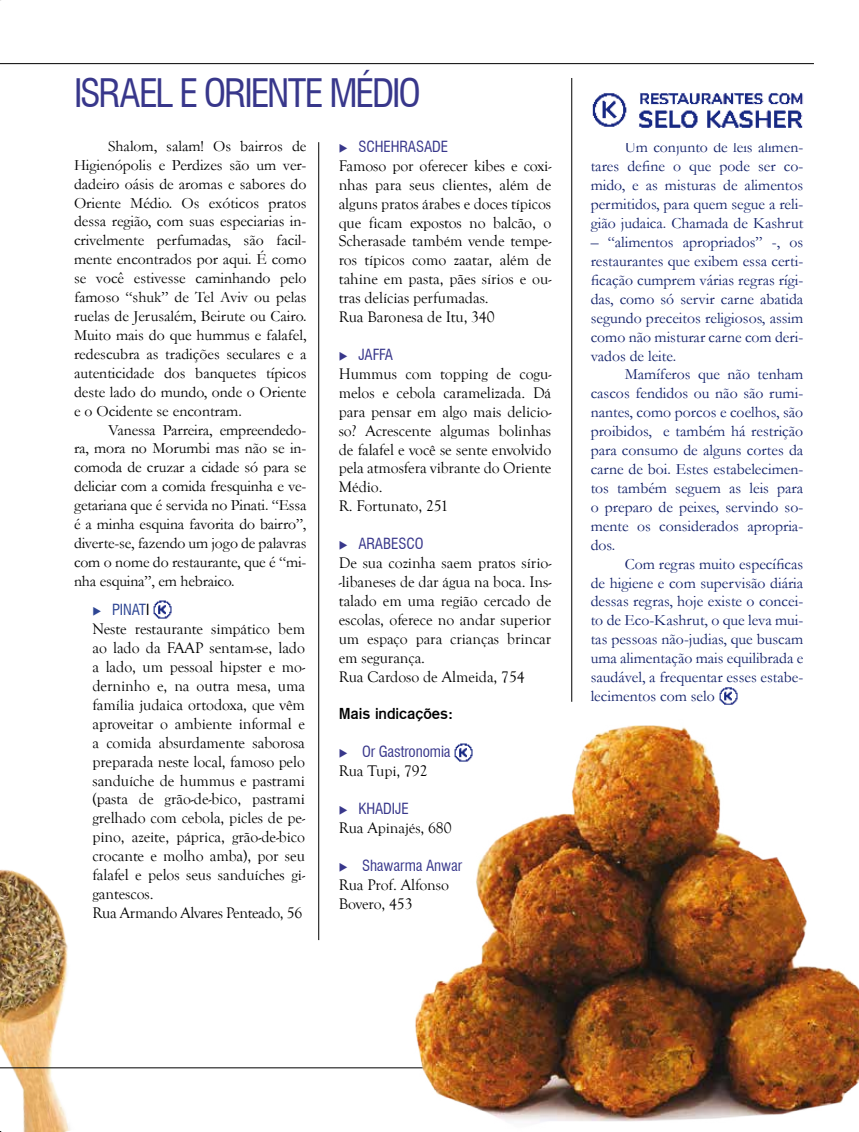
<style>
.page{position:relative;width:859px;height:1132px;background:#fff}
.page>*{position:absolute;margin:0;border:0;box-sizing:border-box;transform-origin:0 0}
.t1{font:condensed 38.25px "Swiss 721 BT";letter-spacing:-.055em;color:#38378b}
.t2{font:15.75px/18.9px "Goudy Old Style T";letter-spacing:-.005em;color:#000}
.t3{font:15.75px/18.9px "Garamond";color:#101f69;text-align:justify}
.t4{font:15.75px/18.9px "Garamond";letter-spacing:-.01em;color:#000;text-align:justify}
.t5{font:15.75px "Gothic 725 BT Bold A";letter-spacing:-.005em;color:#000}
.t6{font:condensed 15px "Swiss 721 BT";letter-spacing:-.005em;color:#38378b}
.t7{font:condensed 15px "Swiss 721 BT";letter-spacing:-.005em;color:#2e4694}
.s1{color:#000}
</style>
<div class="page">
<img style="left:0;top:869px;width:186px;height:262px">
<hr style="left:571px;top:78px;width:1px;height:623px;background:#000">
<hr style="left:0;top:63px;width:814px;height:1px;background:#000">
<hr style="left:0;top:1067px;width:814px;height:1px;background:#000">
<img style="left:592px;top:92px;width:212px;height:36px">
<img style="left:153px;top:600px;width:19px;height:19px">
<hr style="left:318px;top:142px;width:1px;height:797px;background:#000">
<img style="left:367px;top:552px;width:492px;height:570px">
<img style="left:716px;top:684px;width:24px;height:22px">
<h1 class="t1" style="left:74px;top:70px;width:348px">ISRAEL E ORIENTE MÉDIO</h1>
<p class="t4" style="left:74px;top:136px;width:234px;text-indent:34px">Shalom, salam! Os bairros de Higienópolis e Perdizes são um ver&shy;dadeiro oásis de aromas e sabores do Oriente Médio. Os exóticos pratos dessa região, com suas especiarias in&shy;crivelmente perfumadas, são facil&shy;mente encontrados por aqui. É como se você estivesse caminhando pelo famoso “shuk” de Tel Aviv ou pelas ruelas de Jerusalém, Beirute ou Cairo.<br>Muito mais do que hummus e falafel, redescubra as tradições seculares e a autenticidade dos banquetes típicos deste lado do mundo, onde o Oriente e o Ocidente se encontram.</p>
<p class="t4" style="left:74px;top:419px;width:234px;text-indent:34px">Vanessa Parreira, empreendedo&shy;ra, mora no Morumbi mas não se in&shy;comoda de cruzar a cidade só para se deliciar com a comida fresquinha e ve&shy;getariana que é servida no Pinati. “Essa é a minha esquina favorita do bairro”, diverte-se, fazendo um jogo de palavras com o nome do restaurante, que é “mi&shy;nha esquina”, em hebraico.</p>
<p class="t7" style="left:92px;top:600px;width:58px">◆ PINAT<span class="s1">I</span></p>
<p class="t2" style="left:92px;top:619px;width:214px">Neste restaurante simpático bem ao lado da FAAP sentam-se, lado a lado, um pessoal hipster e mo&shy;derninho e, na outra mesa, uma família judaica ortodoxa, que vêm aproveitar o ambiente informal e a comida absurdamente saborosa preparada neste local, famoso pelo sanduíche de hummus e pastrami (pasta de grão-de-bico, pastrami grelhado com cebola, picles de pe&shy;pino, azeite, páprica, grão-de-bico crocante e molho amba), por seu falafel e pelos seus sanduíches gi&shy;gantescos.<br>Rua Armando Alvares Penteado, 56</p>
<p class="t6" style="left:339px;top:137px;width:111px">◆ SCHEHRASADE</p>
<p class="t2" style="left:339px;top:156px;width:214px">Famoso por oferecer kibes e coxi&shy;nhas para seus clientes, além de alguns pratos árabes e doces típicos que ficam expostos no balcão, o<br>Scherasade também vende tempe&shy;ros típicos como zaatar, além de tahine em pasta, pães sírios e ou&shy;tras delícias perfumadas.<br>Rua Baronesa de Itu, 340</p>
<p class="t6" style="left:339px;top:345px;width:56px">◆ JAFFA</p>
<p class="t2" style="left:339px;top:364px;width:214px">Hummus com topping de cogu&shy;melos e cebola caramelizada. Dá para pensar em algo mais delicio&shy;so? Acrescente algumas bolinhas de falafel e você se sente envolvido pela atmosfera vibrante do Oriente<br>Médio.<br>R. Fortunato, 251</p>
<p class="t6" style="left:339px;top:534px;width:86px">◆ ARABESCO</p>
<p class="t2" style="left:339px;top:553px;width:214px">De sua cozinha saem pratos sírio--libaneses de dar água na boca. Ins&shy;talado em uma região cercado de escolas, oferece no andar superior um espaço para crianças brincar em segurança.<br>Rua Cardoso de Almeida, 754</p>
<p class="t5" style="left:339px;top:704px;width:116px">Mais indicações:</p>
<p class="t6" style="left:339px;top:742px;width:113px">◆ Or Gastronomia</p>
<p class="t2" style="left:339px;top:761px;width:90px">Rua Tupi, 792</p>
<p class="t6" style="left:339px;top:799px;width:72px">◆ KHADIJE</p>
<p class="t2" style="left:339px;top:818px;width:114px">Rua Apinajés, 680</p>
<p class="t6" style="left:339px;top:856px;width:125px">◆ Shawarma Anwar</p>
<p class="t2" style="left:339px;top:875px;width:112px">Rua Prof. Alfonso<br>Bovero, 453</p>
<p class="t3" style="left:591px;top:138px;width:214px;text-indent:34px">Um conjunto de leis alimen&shy;tares define o que pode ser co&shy;mido, e as misturas de alimentos permitidos, para quem segue a reli&shy;gião judaica. Chamada de Kashrut</p>
<p class="t3" style="left:591px;top:232px;width:214px">– “alimentos apropriados” -, os restaurantes que exibem essa certi&shy;ficação cumprem várias regras rígi&shy;das, como só servir carne abatida segundo preceitos religiosos, assim como não misturar carne com deri&shy;vados de leite.</p>
<p class="t3" style="left:591px;top:364px;width:214px;text-indent:34px">Mamíferos que não tenham cascos fendidos ou não são rumi&shy;nantes, como porcos e coelhos, são proibidos, e também há restrição para consumo de alguns cortes da carne de boi. Estes estabelecimen&shy;tos também seguem as leis para o preparo de peixes, servindo so&shy;mente os considerados apropria&shy;dos.</p>
<p class="t3" style="left:591px;top:553px;width:214px;text-indent:34px">Com regras muito específicas de higiene e com supervisão diária dessas regras, hoje existe o concei&shy;to de Eco-Kashrut, o que leva mui&shy;tas pessoas não-judias, que buscam uma alimentação mais equilibrada e saudável, a frequentar esses estabe&shy;lecimentos com selo K.</p>
</div>
